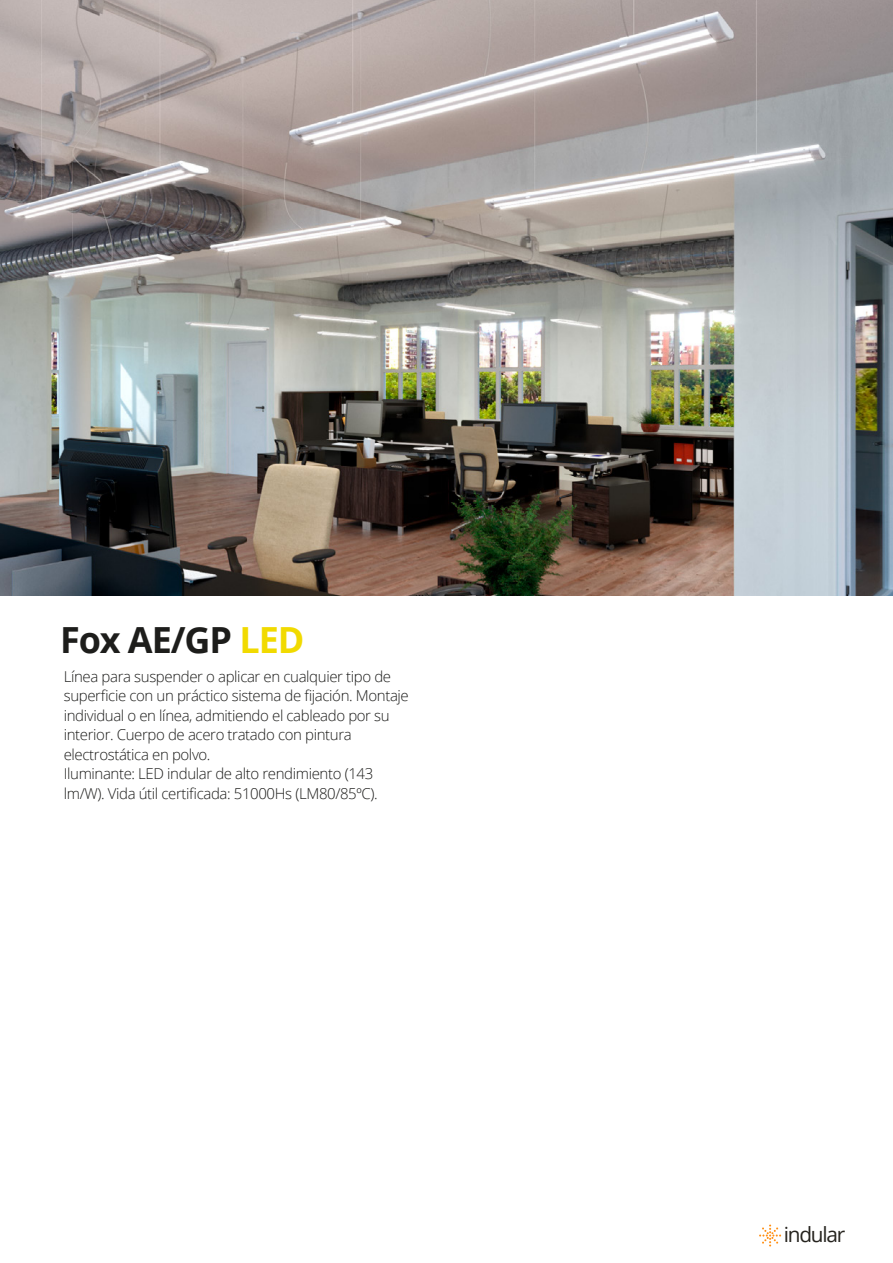
<style>
.page{position:relative;width:893px;height:1263px;background:#fff}
.page>*{position:absolute;margin:0;border:0;box-sizing:border-box;transform-origin:0 0}
.t1{font:700 36px "Open Sans";letter-spacing:-.03em;color:#1d1d1b}
.t2{font:20.85px "Open Sans";letter-spacing:-.06em;color:#25231e}
.t3{font:300 15px/19.5px "Open Sans";letter-spacing:-.025em;color:#1d1d1b}
.s1{color:#f1da00}
</style>
<div class="page">
<svg style="left:759px;top:1224px;width:22px;height:22px"></svg>
<img style="left:0;top:0;width:893px;height:595px">
<h1 class="t1" style="left:60px;top:614px;width:246px">Fox AE/GP <span class="s1">LED</span></h1>
<p class="t3" style="left:64px;top:666px;width:347px">Línea para suspender o aplicar en cualquier tipo de superficie con un práctico sistema de fijación. Montaje individual o en línea, admitiendo el cableado por su interior. Cuerpo de acero tratado con pintura electrostática en polvo.<br>Iluminante: LED indular de alto rendimiento (143 lm/W). Vida útil certificada: 51000Hs (LM80/85ºC).</p>
<h2 class="t2" style="left:784px;top:1220px;width:63px">indular</h2>
</div>
